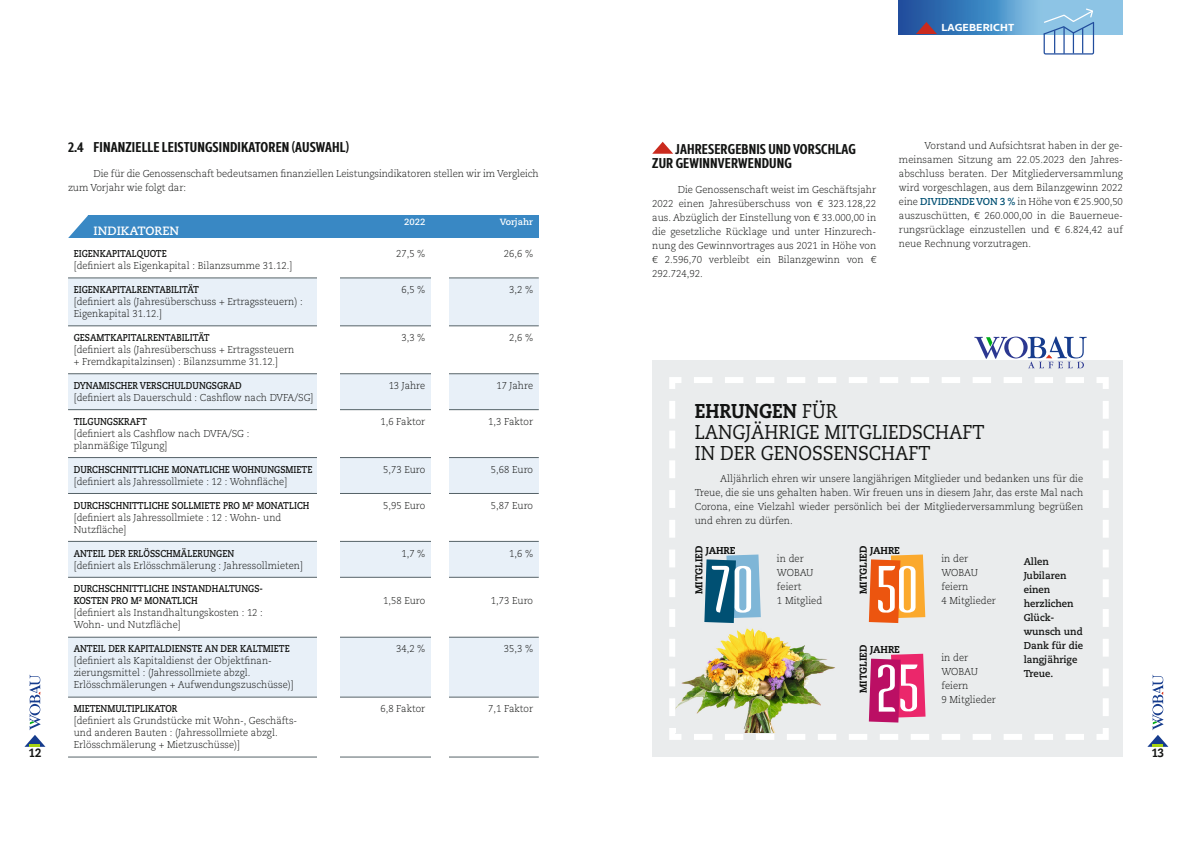
<style>
.page{position:relative;width:1191px;height:842px;background:#fff}
.page>*{position:absolute;margin:0;border:0;box-sizing:border-box;transform-origin:0 0}
.t1{font:20px/21px "Caecilia LT Pro 55 Roman";color:#131413;scale:.9 1}
.t2{font:800 20px "Caecilia LT Pro 85";color:#131413;scale:.9 1}
.t3{font:700 14px/14px "Interval Next Cond";letter-spacing:.01em;color:#131413}
.t4{font:700 12px "Caecilia LT Pro 75";color:#fff}
.t5{font:800 12px "Caecilia LT Pro 85";color:#131413;scale:.88 1}
.t6{font:300 10px/14px "Caecilia LT Pro 45";color:#131413;scale:.96 1}
.t7{font:300 10px/12px "Caecilia LT Pro 45";color:#131413;scale:.95 1}
.t8{font:700 10px/12px "Caecilia LT Pro 75";color:#131413;scale:.85 1}
.t9{font:700 10px/14px "Caecilia LT Pro 75";color:#131413;scale:.96 1}
.t10{font:800 10px "Caecilia LT Pro 85";color:#131413;scale:.96 1}
.t11{font:700 10px "Interval Next Wide";letter-spacing:.01em;color:#fff}
.t12{font:700 9px "Caecilia LT Pro 75";color:#fff}
.s1{font-family:"Caecilia LT Pro 75";font-weight:700;color:#005073}
.s2{font-family:"Caecilia LT Pro 55 Roman";font-weight:400}
</style>
<div class="page">
<div style="left:68px;top:278px;width:471px;height:48px;background:#e8f0f8"></div>
<div style="left:68px;top:374px;width:471px;height:36px;background:#e8f0f8"></div>
<div style="left:68px;top:457px;width:471px;height:36px;background:#e8f0f8"></div>
<div style="left:68px;top:541px;width:471px;height:36px;background:#e8f0f8"></div>
<div style="left:68px;top:637px;width:471px;height:60px;background:#e8f0f8"></div>
<div style="left:68px;top:215px;width:471px;height:23px;background:#3988c4"></div>
<svg style="left:68px;top:215px;width:20px;height:23px"></svg>
<svg style="left:652px;top:142px;width:21px;height:12px"></svg>
<hr style="left:68px;top:278px;width:471px;height:1px;background:#566368">
<hr style="left:68px;top:326px;width:471px;height:1px;background:#566368">
<hr style="left:68px;top:373px;width:471px;height:1px;background:#566368">
<hr style="left:68px;top:409px;width:471px;height:1px;background:#566368">
<hr style="left:68px;top:457px;width:471px;height:1px;background:#566368">
<hr style="left:68px;top:493px;width:471px;height:1px;background:#566368">
<hr style="left:68px;top:541px;width:471px;height:1px;background:#566368">
<hr style="left:68px;top:577px;width:471px;height:1px;background:#566368">
<hr style="left:68px;top:637px;width:471px;height:1px;background:#566368">
<hr style="left:68px;top:697px;width:471px;height:1px;background:#566368">
<hr style="left:68px;top:757px;width:471px;height:1px;background:#566368">
<div style="left:317px;top:242px;width:23px;height:542px;background:#fff"></div>
<div style="left:431px;top:241px;width:17px;height:541px;background:#fff"></div>
<div style="left:652px;top:360px;width:471px;height:397px;background:#eaeced"></div>
<svg style="left:669px;top:377px;width:439px;height:363px"></svg>
<svg style="left:869px;top:654px;width:56px;height:68px;background:#db578f"></svg>
<svg style="left:974px;top:336px;width:112px;height:32px"></svg>
<svg style="left:899px;top:0;width:224px;height:34px;background:#5593c8"></svg>
<svg style="left:916px;top:22px;width:21px;height:12px"></svg>
<svg style="left:1042px;top:8px;width:53px;height:47px"></svg>
<svg style="left:24px;top:675px;width:21px;height:72px"></svg>
<svg style="left:1147px;top:675px;width:21px;height:72px"></svg>
<svg style="left:869px;top:554px;width:56px;height:69px;background:#f4a262"></svg>
<img style="left:672px;top:625px;width:165px;height:108px">
<img style="left:672px;top:625px;width:3px;height:91px">
<svg style="left:672px;top:728px;width:3px;height:5px"></svg>
<svg style="left:704px;top:554px;width:57px;height:69px;background:#71a1b9"></svg>
<p class="t11" style="left:941px;top:20px;width:74px">LAGEBERICHT</p>
<h2 class="t3" style="left:68px;top:139px;width:282px">2.4 FINANZIELLE LEISTUNGSINDIKATOREN (AUSWAHL)</h2>
<p class="t6" style="left:68px;top:166px;width:492px;text-indent:26px">Die für die Genossenschaft bedeutsamen finanziellen Leistungsindikatoren stellen wir im Vergleich zum Vorjahr wie folgt dar:</p>
<p class="t12" style="left:404px;top:216px;width:23px">2022</p>
<p class="t12" style="left:500px;top:216px;width:35px">Vorjahr</p>
<p class="t4" style="left:94px;top:223px;width:87px">INDIKATOREN</p>
<p class="t6" style="left:899px;top:139px;width:235px;text-align:justify;text-indent:26px">Vorstand und Aufsichtsrat haben in der ge&shy;meinsamen Sitzung am 22.05.2023 den Jahres&shy;abschluss beraten. Der Mitgliederversammlung wird vorgeschlagen, aus dem Bilanzgewinn 2022 eine <span class="s1">DIVIDENDE VON 3 %</span> in Höhe von € 25.900,50 auszuschütten, € 260.000,00 in die Bauerneue&shy;rungsrücklage einzustellen und € 6.824,42 auf neue Rechnung vorzutragen.</p>
<h2 class="t3" style="left:652px;top:141px;width:205px;text-indent:23px">JAHRESERGEBNIS UND VORSCHLAG<br>ZUR GEWINNVERWENDUNG</h2>
<p class="t6" style="left:652px;top:182px;width:235px;text-align:justify;text-indent:26px">Die Genossenschaft weist im Geschäftsjahr 2022 einen Jahresüberschuss von € 323.128,22 aus. Abzüglich der Einstellung von € 33.000,00 in die gesetzliche Rücklage und unter Hinzurech&shy;nung des Gewinnvortrages aus 2021 in Höhe von € 2.596,70 verbleibt ein Bilanzgewinn von € 292.724,92.</p>
<p class="t8" style="left:74px;top:247px;width:111px">EIGENKAPITALQUOTE</p>
<p class="t7" style="left:396px;top:248px;width:32px">27,5 %</p>
<p class="t7" style="left:504px;top:248px;width:32px">26,6 %</p>
<p class="t7" style="left:74px;top:260px;width:232px">[definiert als Eigenkapital : Bilanzsumme 31.12.]</p>
<p class="t8" style="left:74px;top:283px;width:149px">EIGENKAPITALRENTABILITÄT</p>
<p class="t7" style="left:401px;top:283px;width:27px">6,5 %</p>
<p class="t7" style="left:509px;top:283px;width:27px">3,2 %</p>
<p class="t7" style="left:74px;top:295px;width:242px">[definiert als (Jahresüberschuss + Ertragssteuern) :<br>Eigenkapital 31.12.]</p>
<p class="t8" style="left:74px;top:331px;width:162px">GESAMTKAPITALRENTABILITÄT</p>
<p class="t7" style="left:401px;top:331px;width:27px">3,3 %</p>
<p class="t7" style="left:509px;top:331px;width:27px">2,6 %</p>
<p class="t7" style="left:74px;top:343px;width:234px">[definiert als (Jahresüberschuss + Ertragssteuern + Fremdkapitalzinsen) : Bilanzsumme 31.12.]</p>
<p class="t8" style="left:74px;top:379px;width:199px">DYNAMISCHER VERSCHULDUNGSGRAD</p>
<p class="t7" style="left:389px;top:379px;width:40px">13 Jahre</p>
<p class="t7" style="left:496px;top:379px;width:40px">17 Jahre</p>
<p class="t7" style="left:74px;top:391px;width:254px">[definiert als Dauerschuld : Cashflow nach DVFA/SG]</p>
<p class="t8" style="left:74px;top:415px;width:88px">TILGUNGSKRAFT</p>
<p class="t7" style="left:380px;top:415px;width:49px">1,6 Faktor</p>
<p class="t7" style="left:488px;top:415px;width:49px">1,3 Faktor</p>
<p class="t7" style="left:74px;top:427px;width:186px">[definiert als Cashflow nach DVFA/SG : planmäßige Tilgung]</p>
<p class="t8" style="left:74px;top:463px;width:282px">DURCHSCHNITTLICHE MONATLICHE WOHNUNGSMIETE</p>
<p class="t7" style="left:383px;top:463px;width:46px">5,73 Euro</p>
<p class="t7" style="left:491px;top:463px;width:46px">5,68 Euro</p>
<p class="t7" style="left:74px;top:475px;width:226px">[definiert als Jahressollmiete : 12 : Wohnfläche]</p>
<p class="t8" style="left:74px;top:499px;width:279px">DURCHSCHNITTLICHE SOLLMIETE PRO M² MONATLICH</p>
<p class="t7" style="left:383px;top:499px;width:46px">5,95 Euro</p>
<p class="t7" style="left:491px;top:499px;width:46px">5,87 Euro</p>
<p class="t7" style="left:74px;top:511px;width:220px">[definiert als Jahressollmiete : 12 : Wohn- und<br>Nutzfläche]</p>
<p class="t8" style="left:74px;top:547px;width:190px">ANTEIL DER ERLÖSSCHMÄLERUNGEN</p>
<p class="t7" style="left:401px;top:547px;width:27px">1,7 %</p>
<p class="t7" style="left:509px;top:547px;width:27px">1,6 %</p>
<p class="t7" style="left:74px;top:559px;width:243px">[definiert als Erlösschmälerung : Jahressollmieten]</p>
<p class="t8" style="left:74px;top:583px;width:224px">DURCHSCHNITTLICHE INSTANDHALTUNGS-<br>KOSTEN PRO M² MONATLICH</p>
<h1 class="t2" style="left:694px;top:397px;width:160px">EHRUNGEN <span class="s2">FÜR</span></h1>
<h1 class="t1" style="left:694px;top:421px;width:323px">LANGJÄHRIGE MITGLIEDSCHAFT<br>IN DER GENOSSENSCHAFT</h1>
<p class="t6" style="left:694px;top:472px;width:406px;text-align:justify;text-indent:26px">Alljährlich ehren wir unsere langjährigen Mitglieder und bedanken uns für die Treue, die sie uns gehalten haben. Wir freuen uns in diesem Jahr, das erste Mal nach Corona, eine Vielzahl wieder persönlich bei der Mitgliederversammlung begrüßen und ehren zu dürfen.</p>
<p class="t6" style="left:777px;top:551px;width:49px">in der<br>WOBAU feiert<br>1 Mitglied</p>
<p class="t10" style="left:692px;top:594px;width:51px;rotate:-90deg">MITGLIED</p>
<p class="t9" style="left:1023px;top:554px;width:63px">Allen<br>Jubilaren einen herzlichen<br>Glück&shy;wunsch und<br>Dank für die langjährige<br>Treue.</p>
<p class="t10" style="left:856px;top:594px;width:51px;rotate:-90deg">MITGLIED</p>
<p class="t10" style="left:706px;top:543px;width:32px">JAHRE</p>
<p class="t10" style="left:870px;top:543px;width:32px">JAHRE</p>
<p class="t6" style="left:941px;top:551px;width:58px">in der<br>WOBAU feiern<br>4 Mitglieder</p>
<p class="t7" style="left:383px;top:595px;width:46px">1,58 Euro</p>
<p class="t7" style="left:491px;top:595px;width:46px">1,73 Euro</p>
<p class="t7" style="left:74px;top:607px;width:201px">[definiert als Instandhaltungskosten : 12 :<br>Wohn- und Nutzfläche]</p>
<p class="t8" style="left:74px;top:643px;width:256px">ANTEIL DER KAPITALDIENSTE AN DER KALTMIETE</p>
<p class="t7" style="left:396px;top:643px;width:32px">34,2 %</p>
<p class="t7" style="left:504px;top:643px;width:32px">35,3 %</p>
<p class="t7" style="left:74px;top:655px;width:233px">[definiert als Kapitaldienst der Objektfinan&shy;zierungsmittel : (Jahressollmiete abzgl.<br>Erlösschmälerungen + Aufwendungszuschüsse)]</p>
<p class="t8" style="left:74px;top:702px;width:123px">MIETENMULTIPLIKATOR</p>
<p class="t7" style="left:380px;top:703px;width:49px">6,8 Faktor</p>
<p class="t7" style="left:488px;top:703px;width:49px">7,1 Faktor</p>
<p class="t7" style="left:74px;top:715px;width:237px">[definiert als Grundstücke mit Wohn-, Geschäfts&shy;und anderen Bauten : (Jahressollmiete abzgl.<br>Erlösschmälerung + Mietzuschüsse)]</p>
<p class="t10" style="left:856px;top:693px;width:51px;rotate:-90deg">MITGLIED</p>
<p class="t10" style="left:870px;top:642px;width:32px">JAHRE</p>
<p class="t6" style="left:941px;top:650px;width:58px">in der<br>WOBAU feiern<br>9 Mitglieder</p>
<p class="t5" style="left:29px;top:744px;width:16px">12</p>
<p class="t5" style="left:1151px;top:744px;width:16px">13</p>
</div>
